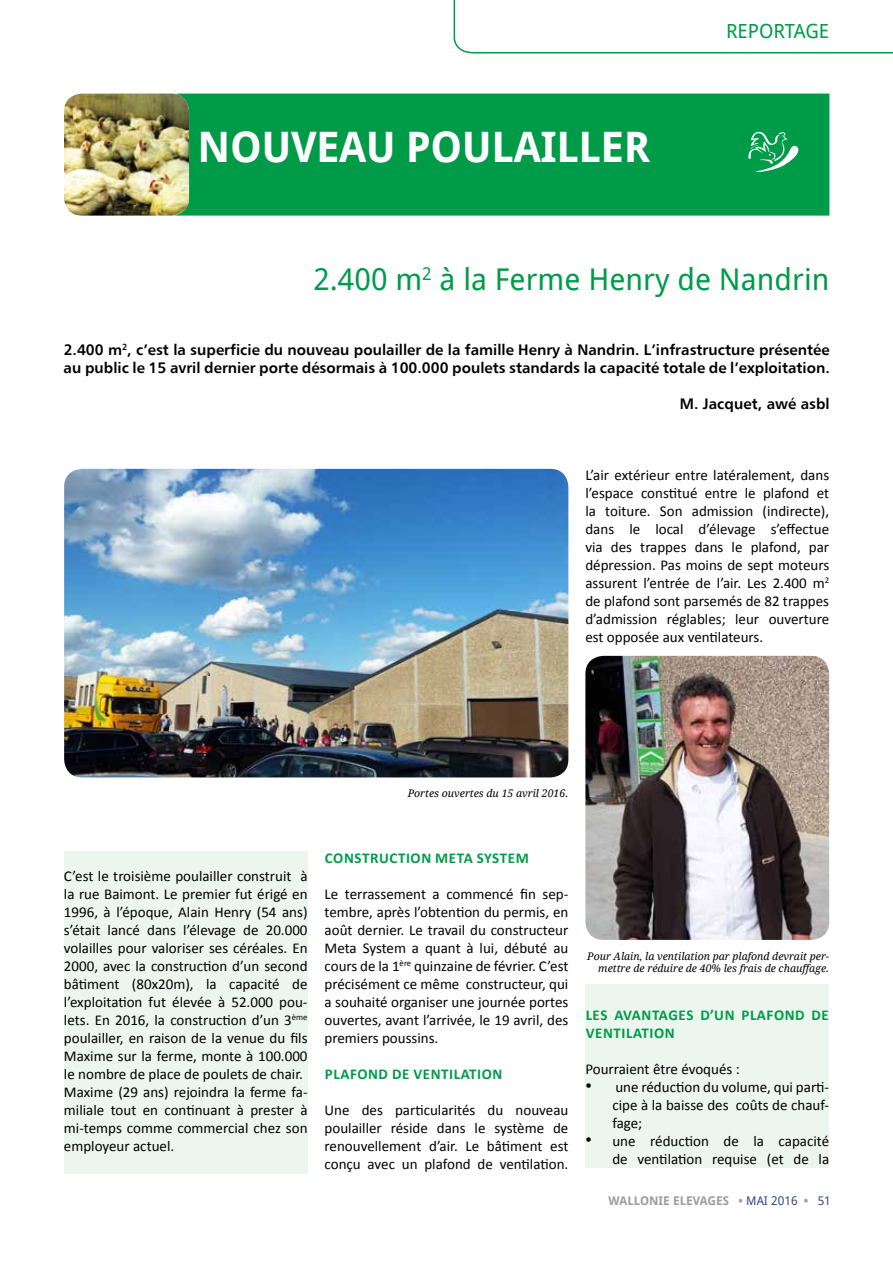
<style>
.page{position:relative;width:893px;height:1263px;background:#fff}
.page>*{position:absolute;margin:0;border:0;box-sizing:border-box;transform-origin:0 0}
.t1{font:700 42px "Droid Sans";letter-spacing:-.01em;color:#fff}
.t2{font:30px "Droid Sans";color:#009b49}
.t3{font:19.5px "Droid Sans";color:#009b49}
.t4{font:15px/18px "Calibri";color:#000;text-align:justify}
.t5{font:15px/18px "Humanist 777 BT Bold B";color:#000}
.t6{font:700 15px/18px "Calibri";letter-spacing:.04em;color:#009b49}
.t7{font:700 12px "Droid Sans";color:#9d9d9c}
.t8{font:italic 10.5px/12.6px "Droid Serif";color:#000;text-align:right}
.s1{font-family:"Arial";font-size:18px}
.s2{font-weight:400;color:#31458e}
</style>
<div class="page">
<svg style="left:453px;top:0;width:440px;height:54px"></svg>
<div style="left:189px;top:94px;width:640px;height:122px;background:#009b49"></div>
<img style="left:64px;top:94px;width:125px;height:122px">
<svg style="left:748px;top:132px;width:50px;height:40px;background:#3ab172"></svg>
<img style="left:64px;top:469px;width:504px;height:308px">
<div style="left:64px;top:851px;width:244px;height:323px;background:#ecf5ee"></div>
<div style="left:585px;top:984px;width:244px;height:22px;background:#ecf5ee"></div>
<div style="left:585px;top:1002px;width:244px;height:40px;background:#ecf5ee"></div>
<div style="left:585px;top:1038px;width:244px;height:22px;background:#ecf5ee"></div>
<div style="left:585px;top:1056px;width:244px;height:22px;background:#ecf5ee"></div>
<div style="left:585px;top:1074px;width:244px;height:58px;background:#ecf5ee"></div>
<div style="left:585px;top:1128px;width:244px;height:40px;background:#ecf5ee"></div>
<img style="left:585px;top:656px;width:244px;height:284px">
<h1 class="t1" style="left:198px;top:120px;width:454px">NOUVEAU POULAILLER</h1>
<h3 class="t3" style="left:726px;top:19px;width:105px">REPORTAGE</h3>
<h2 class="t2" style="left:313px;top:260px;width:517px">2.400 m<sup>2</sup> à la Ferme Henry de Nandrin</h2>
<p class="t5" style="left:64px;top:340px;width:768px">2.400 m<sup>2</sup>, c’est la superficie du nouveau poulailler de la famille Henry à Nandrin. L’infrastructure présentée au public le 15 avril dernier porte désormais à 100.000 poulets standards la capacité totale de l’exploitation.</p>
<p class="t5" style="left:680px;top:394px;width:151px">M. Jacquet, awé asbl</p>
<p class="t4" style="left:585px;top:466px;width:245px">L’air extérieur entre latéralement, dans l’espace constitué entre le plafond et la toiture. Son admission (indirecte), dans le local d’élevage s’effectue via des trappes dans le plafond, par dépression. Pas moins de sept moteurs assurent l’entrée de l’air. Les 2.400 m<sup>2 </sup>de plafond sont parsemés de 82 trappes d’admission réglables; leur ouverture est opposée aux ventilateurs.</p>
<p class="t8" style="left:408px;top:787px;width:162px">Portes ouvertes du 15 avril 2016.</p>
<p class="t4" style="left:64px;top:866px;width:245px;text-align:left">C’est le troisième poulailler construit à la rue Baimont. Le premier fut érigé en 1996, à l’époque, Alain Henry (54 ans) s’était lancé dans l’élevage de 20.000 volailles pour valoriser ses céréales. En 2000, avec la construction d’un second bâtiment (80x20m), la capacité de l’exploitation fut élevée à 52.000 pou&shy;lets. En 2016, la construction d’un 3<sup>ème </sup>poulailler, en raison de la venue du fils Maxime sur la ferme, monte à 100.000 le nombre de place de poulets de chair.<br>Maxime (29 ans) rejoindra la ferme fa&shy;miliale tout en continuant à prester à mi-temps comme commercial chez son employeur actuel.</p>
<p class="t6" style="left:325px;top:848px;width:205px">CONSTRUCTION META SYSTEM</p>
<p class="t4" style="left:325px;top:884px;width:245px">Le terrassement a commencé fin sep&shy;tembre, après l’obtention du permis, en août dernier. Le travail du constructeur Meta System a quant à lui, débuté au cours de la 1<sup>ère</sup> quinzaine de février. C’est précisément ce même constructeur, qui a souhaité organiser une journée portes ouvertes, avant l’arrivée, le 19 avril, des premiers poussins.</p>
<p class="t6" style="left:325px;top:1064px;width:179px">PLAFOND DE VENTILATION</p>
<p class="t4" style="left:325px;top:1100px;width:245px">Une des particularités du nouveau poulailler réside dans le système de renouvellement d’air. Le bâtiment est conçu avec un plafond de ventilation.</p>
<p class="t8" style="left:587px;top:950px;width:244px">Pour Alain, la ventilation par plafond devrait per&shy;mettre de réduire de 40% les frais de chauffage.</p>
<p class="t6" style="left:586px;top:1006px;width:245px">LES AVANTAGES D’UN PLAFOND DE<br>VENTILATION</p>
<p class="t4" style="left:585px;top:1060px;width:156px">Pourraient être évoqués :</p>
<p class="t4" style="left:612px;top:1078px;width:218px;text-indent:-27px"><span class="s1">•</span> une réduction du volume, qui parti&shy;cipe à la baisse des coûts de chauf&shy;fage;</p>
<p class="t4" style="left:585px;top:1132px;width:245px;text-align:right"><span class="s1">•</span> une réduction de la capacité de ventilation requise (et de la</p>
<p class="t7" style="left:609px;top:1193px;width:224px">WALLONIE ELEVAGES • <span class="s2">MAI 2016</span> • <span class="s2">51</span></p>
</div>
